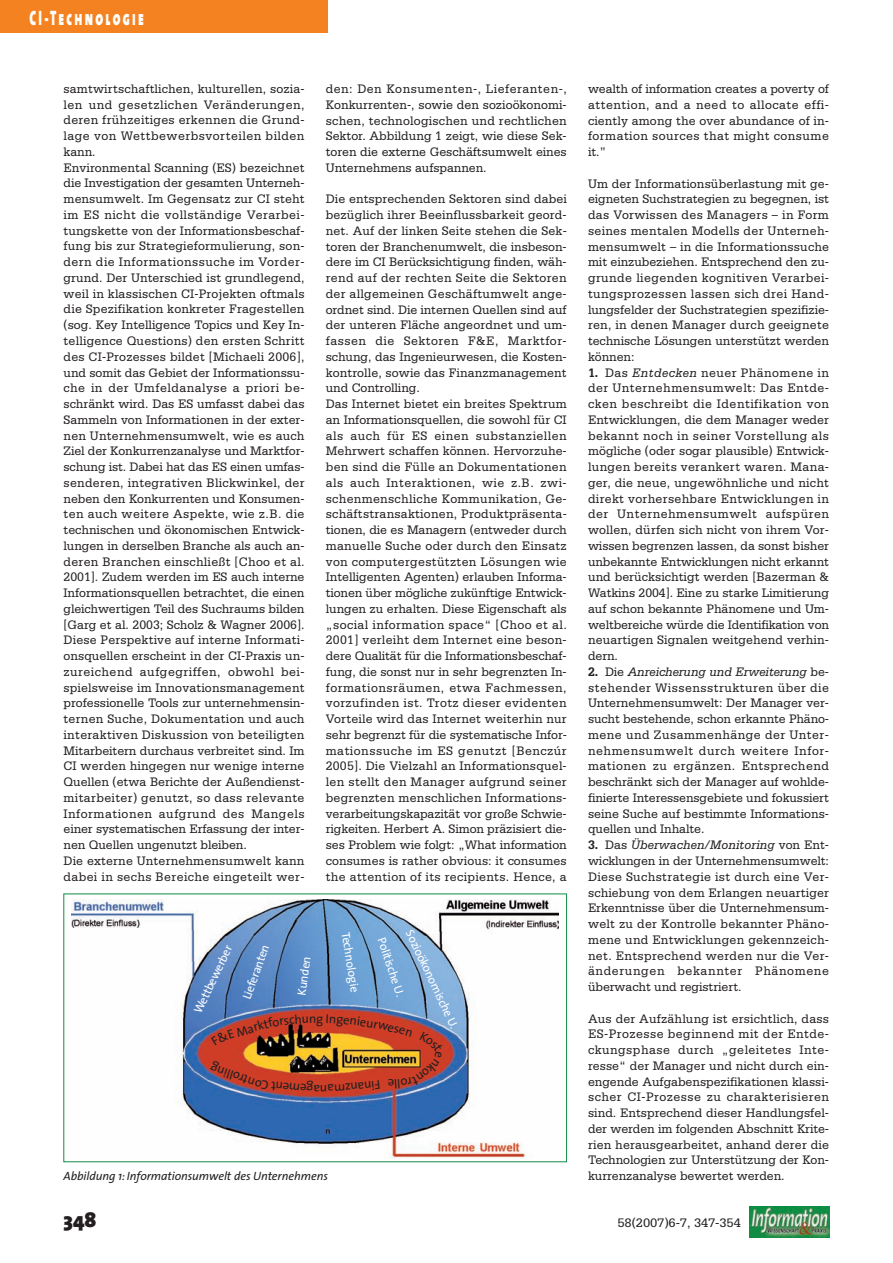
<style>
.page{position:relative;width:893px;height:1263px;background:#fff}
.page>*{position:absolute;margin:0;border:0;box-sizing:border-box;transform-origin:0 0}
.t1{font:21px "The Sans Black Caps";letter-spacing:.18em;color:#fff;scale:.6 1}
.t2{font:900 21px "The Sans";color:#231f20}
.t3{font:13.05px/15.8px "Serifa";letter-spacing:.01em;color:#231f20;text-align:justify;scale:.95 1}
.t4{font:13.05px "Serifa";letter-spacing:-.01em;color:#231f20}
.t5{font:12.75px "The Sans";color:#231f20}
.t6{font:12px "The Sans";color:#fff}
.t7{font:italic 12px "The Sans";letter-spacing:-.005em;color:#231f20}
.s1{font-weight:700}
.s2{font-style:italic}
</style>
<div class="page">
<div style="left:0;top:0;width:327px;height:32px;background:#f58220"></div>
<img style="left:750px;top:1206px;width:79px;height:31px">
<img style="left:72px;top:900px;width:486px;height:258px">
<svg style="left:211px;top:1014px;width:104px;height:31px;background:#9d4338"></svg>
<img style="left:327px;top:1014px;width:116px;height:77px">
<svg style="left:210px;top:1060px;width:110px;height:31px;background:#af4f36"></svg>
<h1 class="t1" style="left:30px;top:5px;width:192px">CI-Technologie</h1>
<p class="t3" style="left:64px;top:82px;width:255px;text-align:left">samtwirtschaftlichen, kulturellen, sozia&shy;len und gesetzlichen Veränderungen, deren frühzeitiges erkennen die Grund&shy;lage von Wettbewerbsvorteilen bilden kann.<br>Environmental Scanning (ES) bezeichnet die Investigation der gesamten Unterneh&shy;mensumwelt. Im Gegensatz zur CI steht im ES nicht die vollständige Verarbei&shy;tungskette von der Informationsbeschaf&shy;fung bis zur Strategieformulierung, son&shy;dern die Informationssuche im Vorder&shy;grund. Der Unterschied ist grundlegend, weil in klassischen CI-Projekten oftmals die Spezifikation konkreter Fragestellen (sog. Key Intelligence Topics und Key In&shy;telligence Questions) den ersten Schritt des CI-Prozesses bildet [Michaeli 2006], und somit das Gebiet der Informationssu&shy;che in der Umfeldanalyse a priori be&shy;schränkt wird. Das ES umfasst dabei das Sammeln von Informationen in der exter&shy;nen Unternehmensumwelt, wie es auch Ziel der Konkurrenzanalyse und Marktfor&shy;schung ist. Dabei hat das ES einen umfas&shy;senderen, integrativen Blickwinkel, der neben den Konkurrenten und Konsumen&shy;ten auch weitere Aspekte, wie z.B. die technischen und ökonomischen Entwick&shy;lungen in derselben Branche als auch an&shy;deren Branchen einschließt [Choo et al.<br>2001]. Zudem werden im ES auch interne Informationsquellen betrachtet, die einen gleichwertigen Teil des Suchraums bilden [Garg et al. 2003; Scholz &amp; Wagner 2006].<br>Diese Perspektive auf interne Informati&shy;onsquellen erscheint in der CI-Praxis un&shy;zureichend aufgegriffen, obwohl bei&shy;spielsweise im Innovationsmanagement professionelle Tools zur unternehmensin&shy;ternen Suche, Dokumentation und auch interaktiven Diskussion von beteiligten Mitarbeitern durchaus verbreitet sind. Im CI werden hingegen nur wenige interne Quellen (etwa Berichte der Außendienst&shy;mitarbeiter) genutzt, so dass relevante Informationen aufgrund des Mangels einer systematischen Erfassung der inter&shy;nen Quellen ungenutzt bleiben.<br>Die externe Unternehmensumwelt kann dabei in sechs Bereiche eingeteilt wer-</p>
<p class="t3" style="left:326px;top:82px;width:255px">den: Den Konsumenten-, Lieferanten-, Konkurrenten-, sowie den sozioökonomi&shy;schen, technologischen und rechtlichen Sektor. Abbildung 1 zeigt, wie diese Sek&shy;toren die externe Geschäftsumwelt eines Unternehmens aufspannen.</p>
<p class="t3" style="left:326px;top:192px;width:255px;text-align:left">Die entsprechenden Sektoren sind dabei bezüglich ihrer Beeinflussbarkeit geord&shy;net. Auf der linken Seite stehen die Sek&shy;toren der Branchenumwelt, die insbeson&shy;dere im CI Berücksichtigung finden, wäh&shy;rend auf der rechten Seite die Sektoren der allgemeinen Geschäftumwelt ange&shy;ordnet sind. Die internen Quellen sind auf der unteren Fläche angeordnet und um&shy;fassen die Sektoren F&amp;E, Marktfor&shy;schung, das Ingenieurwesen, die Kosten&shy;kontrolle, sowie das Finanzmanagement und Controlling.<br>Das Internet bietet ein breites Spektrum an Informationsquellen, die sowohl für CI als auch für ES einen substanziellen Mehrwert schaffen können. Hervorzuhe&shy;ben sind die Fülle an Dokumentationen als auch Interaktionen, wie z.B. zwi&shy;schenmenschliche Kommunikation, Ge&shy;schäftstransaktionen, Produktpräsenta&shy;tionen, die es Managern (entweder durch manuelle Suche oder durch den Einsatz von computergestützten Lösungen wie Intelligenten Agenten) erlauben Informa&shy;tionen über mögliche zukünftige Entwick&shy;lungen zu erhalten. Diese Eigenschaft als „social information space“ [Choo et al.<br>2001] verleiht dem Internet eine beson&shy;dere Qualität für die Informationsbeschaf&shy;fung, die sonst nur in sehr begrenzten In&shy;formationsräumen, etwa Fachmessen, vorzufinden ist. Trotz dieser evidenten Vorteile wird das Internet weiterhin nur sehr begrenzt für die systematische Infor&shy;mationssuche im ES genutzt [Benczúr 2005]. Die Vielzahl an Informationsquel&shy;len stellt den Manager aufgrund seiner begrenzten menschlichen Informations&shy;verarbeitungskapazität vor große Schwie&shy;rigkeiten. Herbert A. Simon präzisiert die&shy;ses Problem wie folgt: „What information consumes is rather obvious: it consumes the attention of its recipients. Hence, a</p>
<p class="t6" style="left:193px;top:1011px;width:75px;rotate:-65deg">Wettbewerber</p>
<p class="t6" style="left:242px;top:997px;width:59px;rotate:-71deg">Lieferanten</p>
<p class="t6" style="left:297px;top:994px;width:41px;rotate:-82deg">Kunden</p>
<p class="t5" style="left:316px;top:1013px;width:9px">g</p>
<p class="t6" style="left:351px;top:931px;width:62px;rotate:81deg">Technologie</p>
<p class="t6" style="left:386px;top:936px;width:63px;rotate:72deg">Politische U.</p>
<p class="t6" style="left:414px;top:928px;width:109px;rotate:65deg">Sozioökonomische U.</p>
<p class="t5" style="left:327px;top:1094px;width:9px;rotate:-180deg">n</p>
<p class="t5" style="left:375px;top:1090px;width:31px;rotate:174deg">znan i</p>
<p class="t7" style="left:64px;top:1170px;width:266px">Abbildung 1: Informationsumwelt des Unternehmens</p>
<p class="t3" style="left:588px;top:82px;width:255px">wealth of information creates a poverty of attention, and a need to allocate effi&shy;ciently among the over abundance of in&shy;formation sources that might consume it.”</p>
<p class="t3" style="left:588px;top:177px;width:255px">Um der Informationsüberlastung mit ge&shy;eigneten Suchstrategien zu begegnen, ist das Vorwissen des Managers – in Form seines mentalen Modells der Unterneh&shy;mensumwelt – in die Informationssuche mit einzubeziehen. Entsprechend den zu&shy;grunde liegenden kognitiven Verarbei&shy;tungsprozessen lassen sich drei Hand&shy;lungsfelder der Suchstrategien spezifizie&shy;ren, in denen Manager durch geeignete technische Lösungen unterstützt werden können:</p>
<p class="t3" style="left:588px;top:366px;width:255px"><span class="s1">1.</span> Das <span class="s2">Entdecken</span> neuer Phänomene in der Unternehmensumwelt: Das Entde&shy;cken beschreibt die Identifikation von Entwicklungen, die dem Manager weder bekannt noch in seiner Vorstellung als mögliche (oder sogar plausible) Entwick&shy;lungen bereits verankert waren. Mana&shy;ger, die neue, ungewöhnliche und nicht direkt vorhersehbare Entwicklungen in der Unternehmensumwelt aufspüren wollen, dürfen sich nicht von ihrem Vor&shy;wissen begrenzen lassen, da sonst bisher unbekannte Entwicklungen nicht erkannt und berücksichtigt werden [Bazerman &amp; Watkins 2004]. Eine zu starke Limitierung auf schon bekannte Phänomene und Um&shy;weltbereiche würde die Identifikation von neuartigen Signalen weitgehend verhin&shy;dern.</p>
<p class="t3" style="left:588px;top:665px;width:255px"><span class="s1">2.</span> Die <span class="s2">Anreicherung und Erweiterung</span> be&shy;stehender Wissensstrukturen über die Unternehmensumwelt: Der Manager ver&shy;sucht bestehende, schon erkannte Phäno&shy;mene und Zusammenhänge der Unter&shy;nehmensumwelt durch weitere Infor&shy;mationen zu ergänzen. Entsprechend beschränkt sich der Manager auf wohlde&shy;finierte Interessensgebiete und fokussiert seine Suche auf bestimmte Informations&shy;quellen und Inhalte.</p>
<p class="t3" style="left:588px;top:838px;width:255px"><span class="s1">3.</span> Das <span class="s2">Überwachen/Monitoring</span> von Ent&shy;wicklungen in der Unternehmensumwelt:<br>Diese Suchstrategie ist durch eine Ver&shy;schiebung von dem Erlangen neuartiger Erkenntnisse über die Unternehmensum&shy;welt zu der Kontrolle bekannter Phäno&shy;mene und Entwicklungen gekennzeich&shy;net. Entsprechend werden nur die Ver&shy;änderungen bekannter Phänomene überwacht und registriert.</p>
<p class="t3" style="left:588px;top:1011px;width:255px">Aus der Aufzählung ist ersichtlich, dass ES-Prozesse beginnend mit der Entde&shy;ckungsphase durch „geleitetes Inte&shy;resse“ der Manager und nicht durch ein&shy;engende Aufgabenspezifikationen klassi&shy;scher CI-Prozesse zu charakterisieren sind. Entsprechend dieser Handlungsfel&shy;der werden im folgenden Abschnitt Krite&shy;rien herausgearbeitet, anhand derer die Technologien zur Unterstützung der Kon&shy;kurrenzanalyse bewertet werden.</p>
<h1 class="t2" style="left:64px;top:1212px;width:34px">348</h1>
<p class="t4" style="left:617px;top:1218px;width:125px">58(2007)6-7, 347-354</p>
</div>
